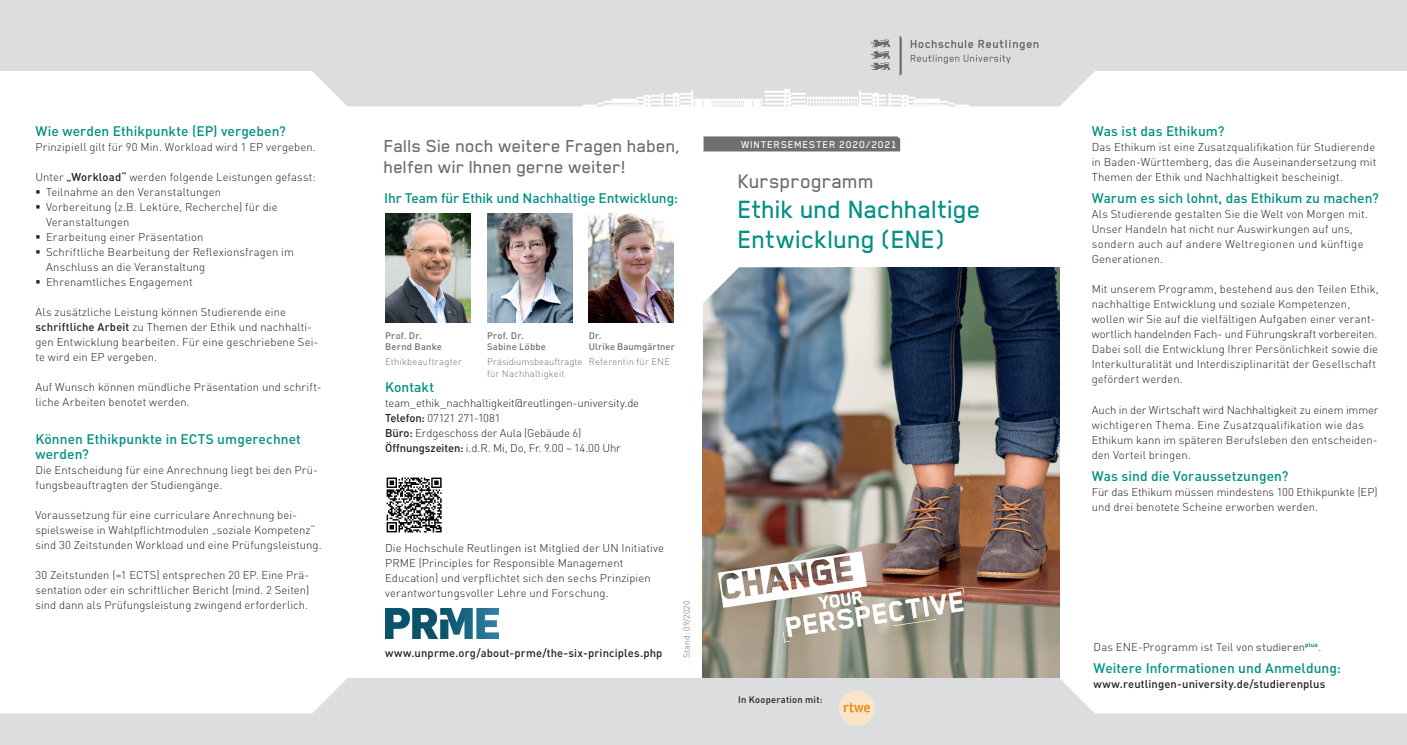
<style>
.page{position:relative;width:1407px;height:745px;background:#fff}
.page>*{position:absolute;margin:0;border:0;box-sizing:border-box;transform-origin:0 0}
.t1{font:500 28.75px/30px "Blender Pro";letter-spacing:-.005em;color:#009084}
.t2{font:500 22.5px "Blender Pro";letter-spacing:-.005em;color:#6d6f72}
.t3{font:500 20px/20px "Blender Pro";letter-spacing:-.005em;color:#6c6d70}
.t4{font:500 13.75px/15px "DINOT";letter-spacing:.005em;color:#009084}
.t5{font:300 11.25px/15px "DINOT";letter-spacing:.01em;color:#231f20}
.t6{font:300 11.25px/15px "DINOT";letter-spacing:-.01em;color:#231f20}
.t7{font:500 11.25px "DINOT";letter-spacing:.01em;color:#231f20}
.t8{font:500 11.25px "Blender Pro";letter-spacing:.07em;color:#fff}
.t9{font:300 9.38px/11.2px "DINOT";letter-spacing:.02em;color:#6d6f72}
.t10{font:500 9.38px/11.2px "DINOT";letter-spacing:.025em;color:#6d6f72}
.t11{font:500 9.38px/11.2px "DINOT";letter-spacing:.005em;color:#6d6f72}
.t12{font:500 9.38px "DINOT";letter-spacing:.025em;color:#231f20}
.t13{font:300 8.75px "DINOT";color:#6c6d70}
.s1{font-weight:500}
.s2{font-family:"Blender";font-weight:500;font-size:12.5px;color:#6d6f72}
</style>
<div class="page">
<svg style="left:0;top:0;width:1407px;height:106px;fill:#dcdddf"></svg>
<div style="left:0;top:713px;width:1407px;height:31px;background:#dcdddf"></div>
<svg style="left:313px;top:676px;width:781px;height:37px;background:#dcdddf"></svg>
<svg style="left:583px;top:89px;width:386px;height:17px"></svg>
<svg style="left:870px;top:39px;width:20px;height:31px"></svg>
<svg style="left:899px;top:35px;width:3px;height:41px"></svg>
<svg style="left:910px;top:40px;width:128px;height:24px;background:#c6c7c9"></svg>
<img style="left:703px;top:267px;width:356px;height:409px">
<img style="left:718px;top:551px;width:246px;height:91px">
<div style="left:839px;top:690px;width:35px;height:35px;background:#fbe5ca;border-radius:50%"></div>
<svg style="left:843px;top:702px;width:27px;height:10px"></svg>
<svg style="left:703px;top:136px;width:197px;height:15px;background:#717376"></svg>
<img style="left:487px;top:213px;width:85px;height:109px">
<img style="left:385px;top:213px;width:85px;height:109px">
<img style="left:385px;top:608px;width:113px;height:30px">
<svg style="left:386px;top:477px;width:56px;height:56px"></svg>
<svg style="left:387px;top:477px;width:55px;height:55px"></svg>
<img style="left:589px;top:213px;width:85px;height:109px">
<p class="t4" style="left:35px;top:123px;width:252px">Wie werden Ethikpunkte (EP) vergeben?</p>
<p class="t5" style="left:35px;top:139px;width:282px">Prinzipiell gilt für 90 Min. Workload wird 1 EP vergeben.</p>
<p class="t5" style="left:35px;top:169px;width:282px">Unter <span class="s1">„Workload“</span> werden folgende Leistungen gefasst:</p>
<p class="t5" style="left:35px;top:184px;width:187px">▪ Teilnahme an den Veranstaltungen</p>
<p class="t5" style="left:46px;top:199px;width:233px;text-indent:-11px">▪ Vorbereitung (z.B. Lektüre, Recherche) für die<br>Veranstaltungen</p>
<p class="t5" style="left:35px;top:229px;width:169px">▪ Erarbeitung einer Präsentation</p>
<p class="t5" style="left:46px;top:244px;width:249px;text-indent:-11px">▪ Schriftliche Bearbeitung der Reflexionsfragen im<br>Anschluss an die Veranstaltung</p>
<p class="t5" style="left:35px;top:274px;width:159px">▪ Ehrenamtliches Engagement</p>
<p class="t5" style="left:35px;top:304px;width:284px">Als zusätzliche Leistung können Studierende eine <span class="s1">schriftliche Arbeit</span> zu Themen der Ethik und nachhalti&shy;gen Entwicklung bearbeiten. Für eine geschriebene Sei&shy;te wird ein EP vergeben.</p>
<p class="t5" style="left:35px;top:379px;width:288px">Auf Wunsch können mündliche Präsentation und schrift&shy;liche Arbeiten benotet werden.</p>
<p class="t4" style="left:35px;top:430px;width:267px">Können Ethikpunkte in ECTS umgerechnet werden?</p>
<p class="t5" style="left:35px;top:461px;width:284px">Die Entscheidung für eine Anrechnung liegt bei den Prü&shy;fungsbeauftragten der Studiengänge.</p>
<p class="t5" style="left:35px;top:506px;width:288px">Voraussetzung für eine curriculare Anrechnung bei&shy;spielsweise in Wahlpflichtmodulen „soziale Kompetenz“ sind 30 Zeitstunden Workload und eine Prüfungsleistung.</p>
<p class="t5" style="left:35px;top:566px;width:275px;text-align:justify">30 Zeitstunden (=1 ECTS) entsprechen 20 EP. Eine Prä&shy;sentation oder ein schriftlicher Bericht (mind. 2 Seiten) sind dann als Prüfungsleistung zwingend erforderlich.</p>
<h3 class="t3" style="left:384px;top:136px;width:298px">Falls Sie noch weitere Fragen haben, helfen wir Ihnen gerne weiter!</h3>
<p class="t4" style="left:384px;top:189px;width:295px">Ihr Team für Ethik und Nachhaltige Entwicklung:</p>
<p class="t10" style="left:385px;top:329px;width:58px">Prof. Dr.<br>Bernd Banke</p>
<p class="t9" style="left:385px;top:355px;width:78px">Ethikbeauftragter</p>
<p class="t10" style="left:487px;top:329px;width:61px">Prof. Dr.<br>Sabine Löbbe</p>
<p class="t9" style="left:487px;top:355px;width:97px">Präsidiumsbeauftragte für Nachhaltigkeit</p>
<p class="t11" style="left:589px;top:329px;width:87px">Dr.<br>Ulrike Baumgärtner</p>
<p class="t9" style="left:589px;top:355px;width:82px">Referentin für ENE</p>
<p class="t4" style="left:385px;top:378px;width:50px">Kontakt</p>
<p class="t6" style="left:385px;top:394px;width:256px">team_ethik_nachhaltigkeit@reutlingen-university.de <span class="s1">Telefon:</span> 07121 271-1081<br><span class="s1">Büro:</span> Erdgeschoss der Aula (Gebäude 6)<br><span class="s1">Öffnungszeiten:</span> i.d.R. Mi, Do, Fr. 9.00 – 14.00 Uhr</p>
<p class="t5" style="left:385px;top:540px;width:281px">Die Hochschule Reutlingen ist Mitglied der UN Initiative PRME (Principles for Responsible Management Education) und verpflichtet sich den sechs Prinzipien verantwortungsvoller Lehre und Forschung.</p>
<p class="t7" style="left:385px;top:645px;width:279px">www.unprme.org/about-prme/the-six-principles.php</p>
<p class="t13" style="left:681px;top:657px;width:58px;rotate:-90deg">Stand: 09/2020</p>
<p class="t8" style="left:741px;top:138px;width:157px">WINTERSEMESTER 2020/2021</p>
<h2 class="t2" style="left:738px;top:169px;width:138px">Kursprogramm</h2>
<h1 class="t1" style="left:738px;top:193px;width:245px">Ethik und Nachhaltige<br>Entwicklung (ENE)</h1>
<p class="t12" style="left:738px;top:692px;width:86px">In Kooperation mit:</p>
<p class="t4" style="left:1092px;top:123px;width:134px">Was ist das Ethikum?</p>
<p class="t5" style="left:1092px;top:139px;width:286px;text-align:justify">Das Ethikum ist eine Zusatzqualifikation für Studierende in Baden-Württemberg, das die Auseinandersetzung mit Themen der Ethik und Nachhaltigkeit bescheinigt.</p>
<p class="t4" style="left:1092px;top:190px;width:289px">Warum es sich lohnt, das Ethikum zu machen?</p>
<p class="t5" style="left:1092px;top:206px;width:278px">Als Studierende gestalten Sie die Welt von Morgen mit.<br>Unser Handeln hat nicht nur Auswirkungen auf uns, sondern auch auf andere Weltregionen und künftige Generationen.</p>
<p class="t5" style="left:1092px;top:281px;width:289px">Mit unserem Programm, bestehend aus den Teilen Ethik, nachhaltige Entwicklung und soziale Kompetenzen, wollen wir Sie auf die vielfältigen Aufgaben einer verant&shy;wortlich handelnden Fach- und Führungskraft vorbereiten.<br>Dabei soll die Entwicklung Ihrer Persönlichkeit sowie die Interkulturalität und Interdisziplinarität der Gesellschaft gefördert werden.</p>
<p class="t5" style="left:1092px;top:401px;width:288px">Auch in der Wirtschaft wird Nachhaltigkeit zu einem immer wichtigeren Thema. Eine Zusatzqualifikation wie das Ethikum kann im späteren Berufsleben den entscheiden&shy;den Vorteil bringen.</p>
<p class="t4" style="left:1092px;top:467px;width:198px">Was sind die Voraussetzungen?</p>
<p class="t5" style="left:1092px;top:483px;width:287px">Für das Ethikum müssen mindestens 100 Ethikpunkte (EP) und drei benotete Scheine erworben werden.</p>
<p class="t5" style="left:1093px;top:638px;width:230px">Das ENE-Programm ist Teil von <span class="s2">studieren</span><sup>plus</sup>.</p>
<p class="t4" style="left:1093px;top:659px;width:249px">Weitere Informationen und Anmeldung:</p>
<p class="t7" style="left:1093px;top:675px;width:233px">www.reutlingen-university.de/studierenplus</p>
</div>
